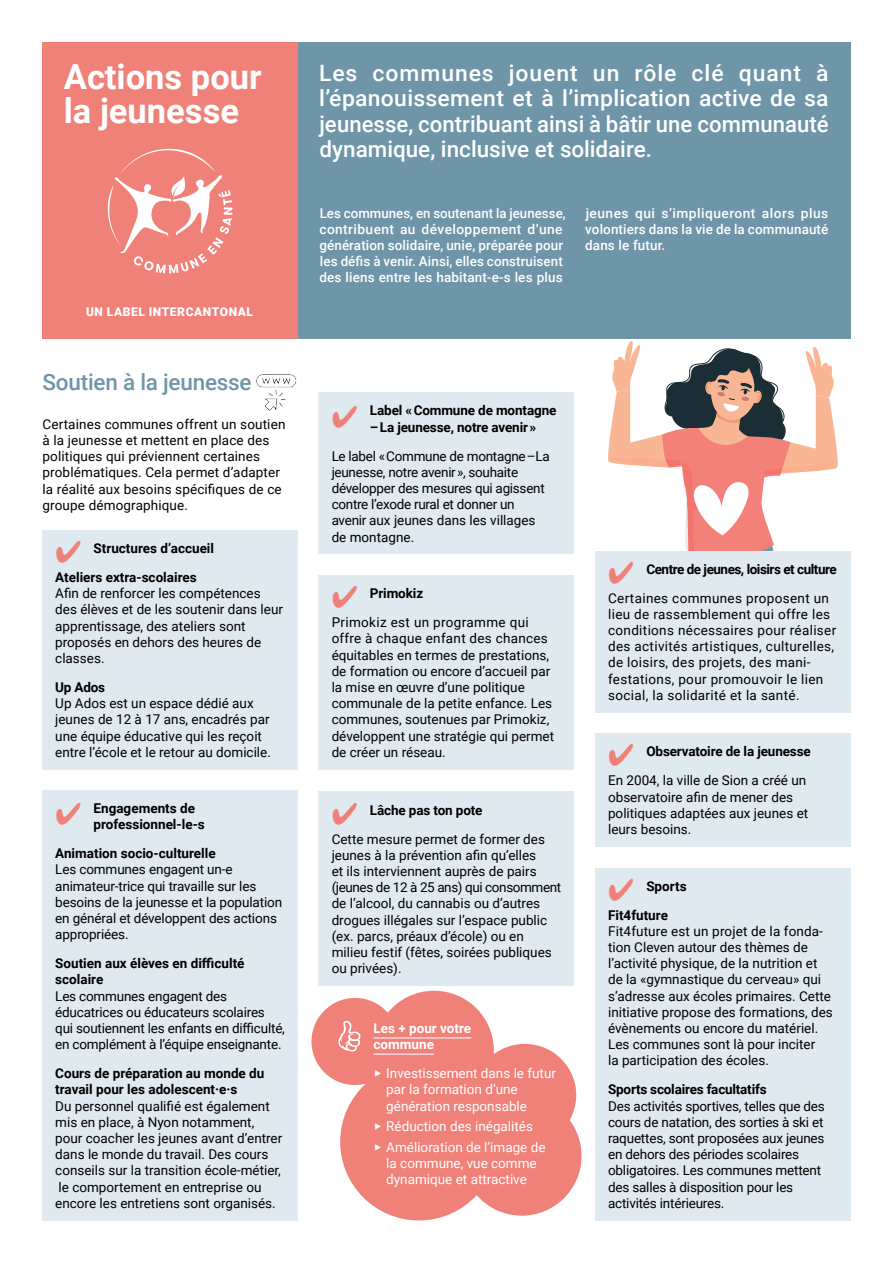
<style>
.page{position:relative;width:893px;height:1263px;background:#fff}
.page>*{position:absolute;margin:0;border:0;box-sizing:border-box;transform-origin:0 0}
.t1{font:700 34.5px/34.5px "Roboto";color:#fff}
.t2{font:700 27px "GT Alpina";color:#f08179}
.t3{font:500 22.5px/25.5px "Roboto";color:#fff;text-align:justify}
.t4{font:500 22.5px "Roboto";letter-spacing:-.01em;color:#6f95a9}
.t5{font:13.5px/16.2px "Roboto";color:#000}
.t6{font:700 13.5px/16.2px "Roboto";color:#000}
.t7{font:500 13.5px/16.2px "Roboto";letter-spacing:.01em;color:#fff}
.t8{font:13.5px/16.2px "Roboto";letter-spacing:.025em;color:#000}
.t9{font:13.5px/16.2px "Roboto";letter-spacing:-.02em;color:#000}
.t10{font:13.5px/16.2px "Roboto";color:#fff}
.t11{font:700 13.5px "Roboto";letter-spacing:-.035em;color:#000}
.t12{font:700 13.5px/16.2px "Roboto";color:#fff}
.t13{font:900 12px "Roboto";letter-spacing:.05em;color:#fff}
.s1{font-family:"GT Alpina"}
</style>
<div class="page">
<svg style="left:608px;top:341px;width:230px;height:210px"></svg>
<div style="left:43px;top:43px;width:255px;height:296px;background:#f08179"></div>
<div style="left:298px;top:43px;width:552px;height:296px;background:#6f95a9"></div>
<svg style="left:108px;top:149px;width:124px;height:125px"></svg>
<div style="left:595px;top:733px;width:255px;height:114px;background:#dfe9f0"></div>
<div style="left:319px;top:792px;width:255px;height:194px;background:#dfe9f0"></div>
<div style="left:319px;top:575px;width:255px;height:195px;background:#dfe9f0"></div>
<div style="left:595px;top:551px;width:255px;height:161px;background:#dfe9f0"></div>
<svg style="left:256px;top:374px;width:41px;height:37px"></svg>
<div style="left:43px;top:790px;width:255px;height:430px;background:#dfe9f0"></div>
<div style="left:319px;top:392px;width:255px;height:162px;background:#dfe9f0"></div>
<div style="left:43px;top:530px;width:255px;height:240px;background:#dfe9f0"></div>
<div style="left:595px;top:868px;width:255px;height:352px;background:#dfe9f0"></div>
<svg style="left:311px;top:991px;width:271px;height:229px;fill:#f08179"></svg>
<hr style="left:374px;top:1037px;width:97px;height:1px;background:#fff">
<hr style="left:374px;top:1053px;width:60px;height:2px;background:#fff">
<svg style="left:338px;top:1021px;width:22px;height:30px"></svg>
<h1 class="t1" style="left:64px;top:58px;width:199px">Actions pour la jeunesse</h1>
<p class="t13" style="left:86px;top:303px;width:169px">UN LABEL INTERCANTONAL</p>
<h3 class="t4" style="left:43px;top:366px;width:211px">Soutien à la jeunesse</h3>
<p class="t5" style="left:43px;top:415px;width:244px">Certaines communes offrent un soutien à la jeunesse et mettent en place des politiques qui préviennent certaines problématiques. Cela permet d’adapter la réalité aux besoins spécifiques de ce groupe démographique.</p>
<h2 class="t2" style="left:55px;top:537px;width:28px">✔</h2>
<p class="t6" style="left:55px;top:533px;width:160px;line-height:29px;text-indent:38px">Structures d’accueil<br>Ateliers extra-scolaires</p>
<p class="t5" style="left:55px;top:585px;width:229px">Afin de renforcer les compétences des élèves et de les soutenir dans leur apprentissage, des ateliers sont proposés en dehors des heures de classes.</p>
<p class="t6" style="left:55px;top:679px;width:51px">Up Ados</p>
<p class="t5" style="left:55px;top:695px;width:217px">Up Ados est un espace dédié aux jeunes de 12 à 17 ans, encadrés par une équipe éducative qui les reçoit entre l’école et le retour au domicile.</p>
<p class="t6" style="left:94px;top:799px;width:113px">Engagements de professionnel-le-s</p>
<p class="t6" style="left:55px;top:845px;width:162px">Animation socio-culturelle</p>
<p class="t5" style="left:55px;top:861px;width:228px">Les communes engagent un-e animateur-trice qui travaille sur les besoins de la jeunesse et la population en général et développent des actions appropriées.</p>
<p class="t6" style="left:55px;top:955px;width:191px">Soutien aux élèves en difficulté scolaire</p>
<p class="t5" style="left:55px;top:987px;width:231px">Les communes engagent des éducatrices ou éducateurs scolaires qui soutiennent les enfants en difficulté, en complément à l’équipe enseignante.</p>
<p class="t6" style="left:55px;top:1065px;width:211px">Cours de préparation au monde du travail pour les adolescent·e·s</p>
<p class="t5" style="left:55px;top:1097px;width:229px">Du personnel qualifié est également mis en place, à Nyon notamment, pour coacher les jeunes avant d’entrer dans le monde du travail. Des cours conseils sur la transition école-métier, le comportement en entreprise ou encore les entretiens sont organisés.</p>
<h2 class="t2" style="left:55px;top:799px;width:28px">✔</h2>
<h3 class="t3" style="left:319px;top:59px;width:511px">Les communes jouent un rôle clé quant à l’épanouissement et à l’implication active de sa jeunesse, contribuant ainsi à bâtir une communauté dynamique, inclusive et solidaire.</h3>
<p class="t7" style="left:319px;top:204px;width:248px">Les communes, en soutenant la jeunesse, contribuent au développement d’une génération solidaire, unie, préparée pour les défis à venir. Ainsi, elles construisent des liens entre les habitant-e-s les plus</p>
<p class="t7" style="left:585px;top:204px;width:245px;text-align:justify">jeunes qui s’impliqueront alors plus volontiers dans la vie de la communauté dans le futur.</p>
<p class="t6" style="left:370px;top:402px;width:188px">Label « Commune de montagne</p>
<p class="t6" style="left:370px;top:418px;width:168px">– La jeunesse, notre avenir »</p>
<p class="t9" style="left:332px;top:447px;width:220px">Le label « Commune de montagne –La jeunesse, notre avenir », souhaite développer des mesures qui agissent contre l’exode rural et donner un avenir aux jeunes dans les villages de montagne.</p>
<h2 class="t2" style="left:331px;top:402px;width:28px">✔</h2>
<h2 class="t2" style="left:331px;top:582px;width:28px">✔</h2>
<p class="t6" style="left:370px;top:585px;width:55px">Primokiz</p>
<p class="t5" style="left:332px;top:614px;width:224px">Primokiz est un programme qui offre à chaque enfant des chances équitables en termes de prestations, de formation ou encore d’accueil par la mise en œuvre d’une politique communale de la petite enfance. Les communes, soutenues par Primokiz, développent une stratégie qui permet de créer un réseau.</p>
<h2 class="t2" style="left:331px;top:798px;width:28px">✔</h2>
<p class="t6" style="left:370px;top:801px;width:114px">Lâche pas ton pote</p>
<p class="t5" style="left:332px;top:830px;width:231px">Cette mesure permet de former des jeunes à la prévention afin qu’elles<br>et ils interviennent auprès de pairs (jeunes de 12 à 25 ans) qui consomment de l’alcool, du cannabis ou d’autres drogues illégales sur l’espace public (ex. parcs, préaux d’école) ou en milieu festif (fêtes, soirées publiques ou privées).</p>
<p class="t12" style="left:374px;top:1020px;width:99px">Les + pour votre commune</p>
<p class="t10" style="left:386px;top:1065px;width:171px;text-indent:-13px"><span class="s1">▸</span> Investissement dans le futur par la formation d’une génération responsable</p>
<p class="t10" style="left:374px;top:1115px;width:174px;line-height:20.4px"><span class="s1">▸</span> Réduction des inégalités <span class="s1">▸</span> Amélioration de l’image de</p>
<p class="t10" style="left:386px;top:1154px;width:152px">la commune, vue comme dynamique et attractive</p>
<h2 class="t2" style="left:608px;top:557px;width:28px">✔</h2>
<p class="t11" style="left:646px;top:559px;width:192px">Centre de jeunes, loisirs et culture</p>
<p class="t8" style="left:608px;top:589px;width:230px">Certaines communes proposent un lieu de rassemblement qui offre les conditions nécessaires pour réaliser des activités artistiques, culturelles, de loisirs, des projets, des mani&shy;festations, pour promouvoir le lien social, la solidarité et la santé.</p>
<h2 class="t2" style="left:608px;top:740px;width:28px">✔</h2>
<p class="t6" style="left:646px;top:743px;width:166px">Observatoire de la jeunesse</p>
<p class="t5" style="left:608px;top:772px;width:202px">En 2004, la ville de Sion a créé un observatoire afin de mener des politiques adaptées aux jeunes et leurs besoins.</p>
<h2 class="t2" style="left:608px;top:874px;width:28px">✔</h2>
<p class="t6" style="left:608px;top:871px;width:80px;line-height:29px;text-indent:38px">Sports<br>Fit4future</p>
<p class="t5" style="left:608px;top:922px;width:226px">Fit4future est un projet de la fonda&shy;tion Cleven autour des thèmes de l’activité physique, de la nutrition et de la «gymnastique du cerveau» qui s’adresse aux écoles primaires. Cette initiative propose des formations, des évènements ou encore du matériel.<br>Les communes sont là pour inciter<br>la participation des écoles.</p>
<p class="t6" style="left:608px;top:1081px;width:160px">Sports scolaires facultatifs</p>
<p class="t5" style="left:608px;top:1097px;width:218px">Des activités sportives, telles que des cours de natation, des sorties à ski et raquettes, sont proposées aux jeunes en dehors des périodes scolaires obligatoires. Les communes mettent des salles à disposition pour les activités intérieures.</p>
</div>
